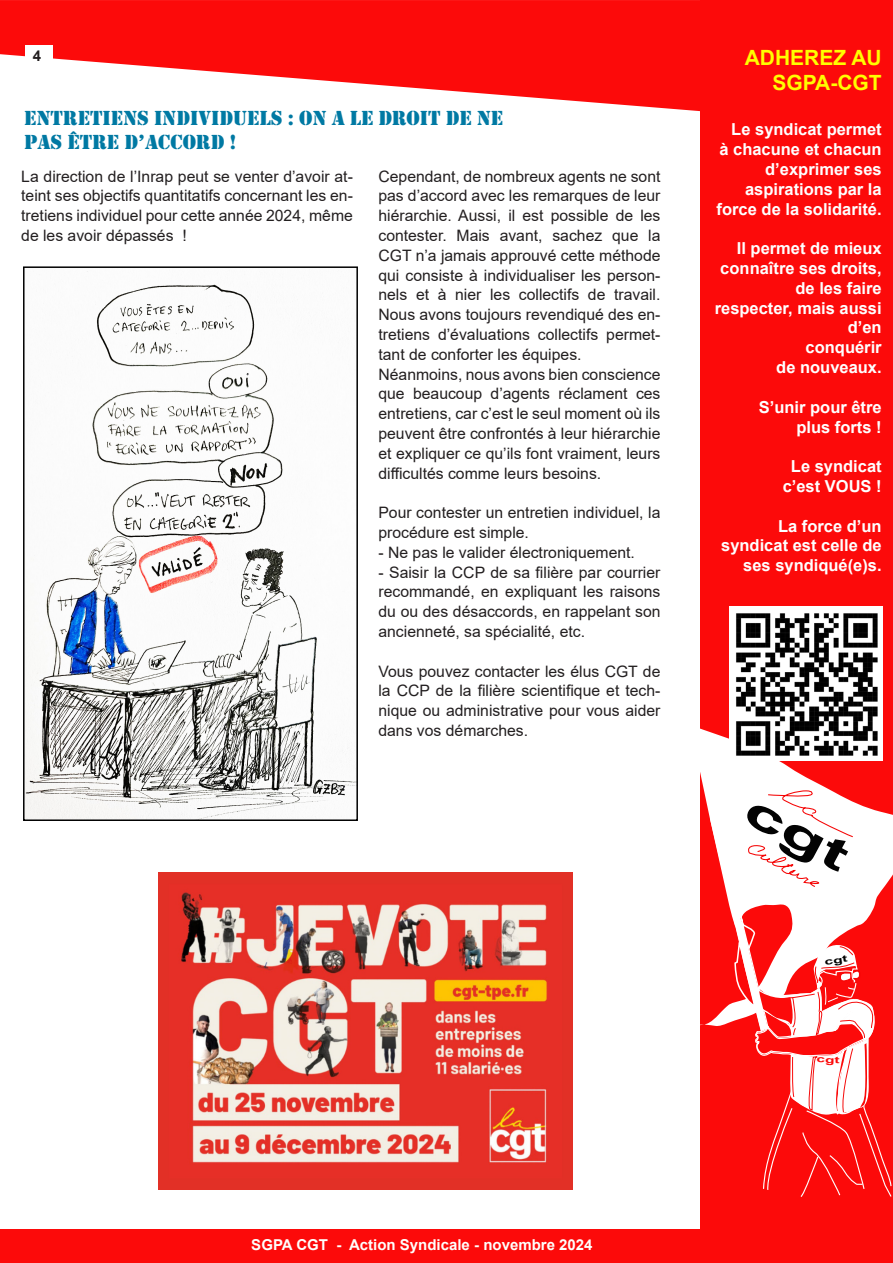
<style>
.page{position:relative;width:893px;height:1263px;background:#fff}
.page>*{position:absolute;margin:0;border:0;box-sizing:border-box;transform-origin:0 0}
.t1{font:21px/24px "Stencil";color:#0079a3}
.t2{font:700 21px/25.2px "Arial";color:#fffe00;text-align:right}
.t3{font:700 16.5px/19.8px "Arial";color:#fff;text-align:right}
.t4{font:15.75px/19.8px "Arial";color:#231f20;text-align:justify}
.t5{font:700 15px "Arial";color:#fffffc}
.t6{font:700 15px "Arial";color:#231f20}
</style>
<div class="page">
<div style="left:1px;top:1229px;width:707px;height:33px;background:#fc0a0a"></div>
<div style="left:701px;top:0;width:192px;height:1263px;background:#fc0a0a"></div>
<svg style="left:0;top:0;width:701px;height:127px;fill:#fc0a0a"></svg>
<svg style="left:700px;top:725px;width:183px;height:301px"></svg>
<svg style="left:709px;top:816px;width:24px;height:210px"></svg>
<div style="left:0;top:1238px;width:893px;height:25px;background:#fc0a0a"></div>
<div style="left:25px;top:45px;width:28px;height:27px;background:#fff"></div>
<img style="left:158px;top:872px;width:414px;height:317px">
<img style="left:26px;top:271px;width:329px;height:547px">
<div style="left:23px;top:266px;width:335px;height:555px;border:2px solid #000"></div>
<img style="left:729px;top:607px;width:154px;height:153px">
<svg style="left:733px;top:787px;width:160px;height:410px"></svg>
<p class="t6" style="left:33px;top:46px;width:10px">4</p>
<p class="t2" style="left:745px;top:46px;width:138px">ADHEREZ AU<br>SGPA-CGT</p>
<p class="t3" style="left:719px;top:120px;width:164px">Le syndicat permet à chacune et chacun d’exprimer ses</p>
<p class="t3" style="left:717px;top:179px;width:167px">aspirations par la force de la solidarité.</p>
<p class="t3" style="left:720px;top:239px;width:163px">Il permet de mieux connaître ses droits, de les faire</p>
<p class="t3" style="left:715px;top:298px;width:168px">respecter, mais aussi d’en</p>
<p class="t3" style="left:806px;top:338px;width:78px">conquérir</p>
<p class="t3" style="left:776px;top:358px;width:107px">de nouveaux.</p>
<p class="t3" style="left:759px;top:397px;width:124px">S’unir pour être</p>
<p class="t3" style="left:796px;top:417px;width:87px">plus forts !</p>
<p class="t3" style="left:791px;top:457px;width:92px">Le syndicat</p>
<p class="t3" style="left:783px;top:476px;width:101px">c’est VOUS !</p>
<p class="t3" style="left:778px;top:516px;width:105px">La force d’un</p>
<p class="t3" style="left:721px;top:536px;width:162px">syndicat est celle de ses syndiqué(e)s.</p>
<p class="t1" style="left:24px;top:106px;width:481px">ENTRETIENS INDIVIDUELS : ON A LE DROIT DE NE<br>PAS ÊTRE D’ACCORD !</p>
<p class="t4" style="left:378px;top:166px;width:284px">Cependant, de nombreux agents ne sont pas d’accord avec les remarques de leur hiérarchie. Aussi, il est possible de les contester. Mais avant, sachez que la CGT n’a jamais approuvé cette méthode qui consiste à individualiser les person&shy;nels et à nier les collectifs de travail.<br>Nous avons toujours revendiqué des en&shy;tretiens d’évaluations collectifs permet&shy;tant de conforter les équipes.</p>
<p class="t4" style="left:378px;top:364px;width:284px">Néanmoins, nous avons bien conscience que beaucoup d’agents réclament ces entretiens, car c’est le seul moment où ils peuvent être confrontés à leur hiérarchie et expliquer ce qu’ils font vraiment, leurs difficultés comme leurs besoins.</p>
<p class="t4" style="left:378px;top:503px;width:284px">Pour contester un entretien individuel, la procédure est simple.</p>
<p class="t4" style="left:378px;top:542px;width:258px">- Ne pas le valider électroniquement.</p>
<p class="t4" style="left:378px;top:562px;width:284px">- Saisir la CCP de sa filière par courrier recommandé, en expliquant les raisons du ou des désaccords, en rappelant son ancienneté, sa spécialité, etc.</p>
<p class="t4" style="left:378px;top:661px;width:284px">Vous pouvez contacter les élus CGT de la CCP de la filière scientifique et tech&shy;nique ou administrative pour vous aider dans vos démarches.</p>
<p class="t4" style="left:21px;top:166px;width:333px">La direction de l’Inrap peut se venter d’avoir at&shy;teint ses objectifs quantitatifs concernant les en&shy;tretiens individuel pour cette année 2024, même de les avoir dépassés !</p>
<p class="t5" style="left:251px;top:1234px;width:343px">SGPA CGT - Action Syndicale - novembre 2024</p>
</div>
